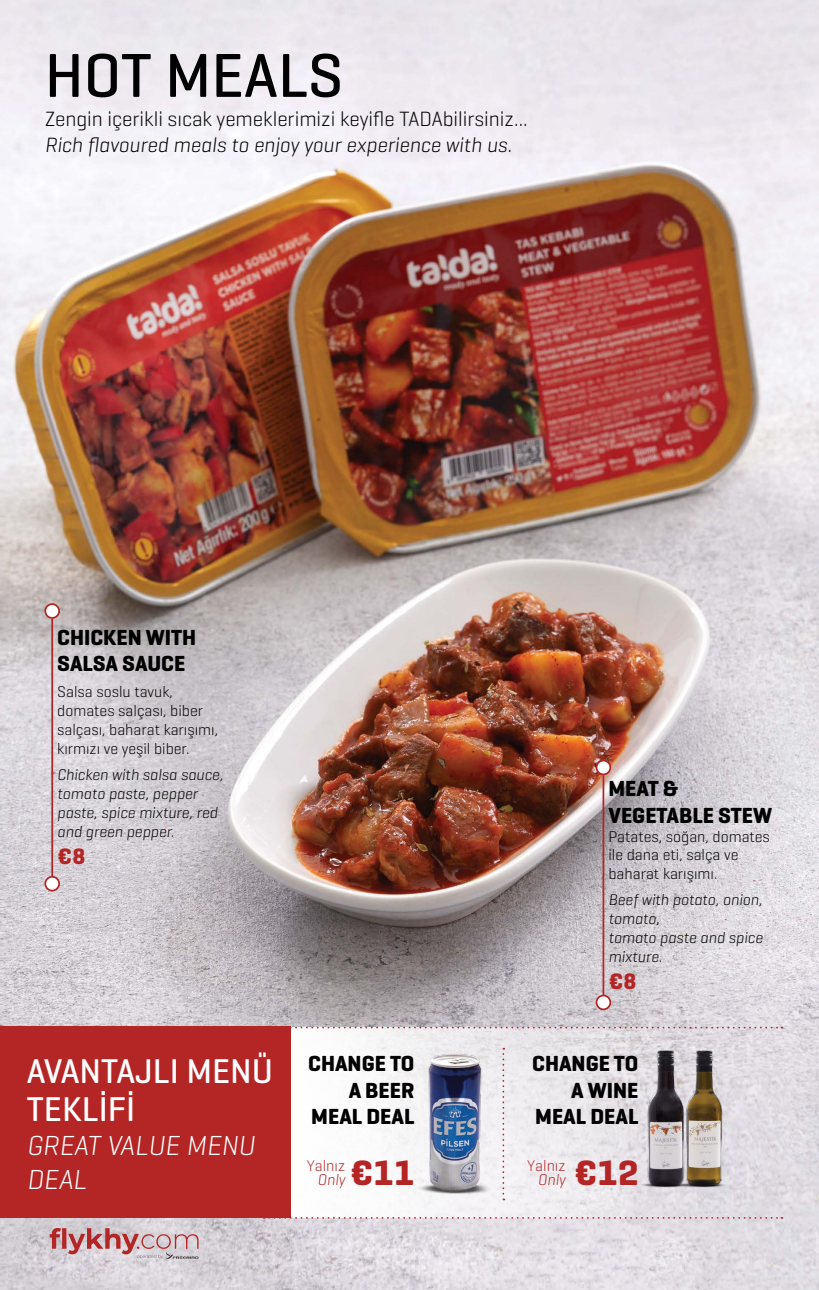
<style>
.page{position:relative;width:819px;height:1290px;background:#fff}
.page>*{position:absolute;margin:0;border:0;box-sizing:border-box;transform-origin:0 0}
.t1{font:500 63px "Geogrotesque";color:#000}
.t2{font:700 35.88px "Geogrotesque";color:#b32625}
.t3{font:500 35px/38.5px "Geogrotesque";color:#fff}
.t4{font:italic 300 28px/33.6px "Geogrotesque";color:#fff}
.t5{font:700 22.75px "Geogrotesque";color:#b32625}
.t6{font:700 22.22px/26.6px "Geogrotesque";color:#000}
.t7{font:300 21px "Geogrotesque";color:#000}
.t8{font:italic 300 21px "Geogrotesque";color:#000}
.t9{font:300 15.75px/18.9px "Geogrotesque";color:#000}
.t10{font:italic 300 15.75px/18.9px "Geogrotesque";color:#000}
.t11{font:300 15.75px "Geogrotesque";color:#b32625}
.t12{font:italic 300 15.75px "Geogrotesque";color:#b32625}
</style>
<div class="page">
<img style="left:0;top:0;width:819px;height:1290px">
<hr style="left:602px;top:775px;width:2px;height:223px;background:#b32625">
<div style="left:596px;top:760px;width:14px;height:14px;background:#fff;border-radius:50%"></div>
<div style="left:595px;top:760px;width:16px;height:15px;border:2px solid #b32625;border-radius:50%"></div>
<div style="left:596px;top:995px;width:14px;height:14px;background:#fff;border-radius:50%"></div>
<div style="left:595px;top:994px;width:16px;height:16px;border:2px solid #b32625;border-radius:50%"></div>
<hr style="left:51px;top:619px;width:2px;height:264px;background:#b32625">
<div style="left:45px;top:604px;width:14px;height:14px;background:#fff;border-radius:50%"></div>
<div style="left:44px;top:603px;width:16px;height:16px;border:2px solid #b32625;border-radius:50%"></div>
<div style="left:45px;top:877px;width:14px;height:13px;background:#fff;border-radius:50%"></div>
<div style="left:44px;top:876px;width:16px;height:15px;border:2px solid #b32625;border-radius:50%"></div>
<svg style="left:291px;top:1028px;width:491px;height:189px"></svg>
<img style="left:394px;top:1033px;width:96px;height:184px">
<img style="left:626px;top:1045px;width:110px;height:154px">
<svg style="left:502px;top:1048px;width:2px;height:152px"></svg>
<svg style="left:291px;top:1027px;width:491px;height:1px"></svg>
<svg style="left:264px;top:1217px;width:518px;height:2px"></svg>
<div style="left:0;top:1027px;width:291px;height:191px;background:#b32625"></div>
<svg style="left:50px;top:1228px;width:148px;height:31px;background:#cca8ac"></svg>
<h1 class="t1" style="left:45px;top:36px;width:300px">HOT MEALS</h1>
<h3 class="t7" style="left:45px;top:106px;width:484px">Zengin içerikli sıcak yemeklerimizi keyifle TADAbilirsiniz...</h3>
<h3 class="t8" style="left:45px;top:132px;width:468px">Rich flavoured meals to enjoy your experience with us.</h3>
<h3 class="t6" style="left:57px;top:624px;width:141px">CHICKEN WITH<br>SALSA SAUCE</h3>
<p class="t9" style="left:57px;top:682px;width:162px">Salsa soslu tavuk, domates salçası, biber salçası, baharat karışımı, kırmızı ve yeşil biber.</p>
<p class="t10" style="left:57px;top:765px;width:167px">Chicken with salsa sauce, tomato paste, pepper paste, spice mixture, red and green pepper.</p>
<h3 class="t5" style="left:57px;top:842px;width:30px">€8</h3>
<h3 class="t6" style="left:608px;top:775px;width:165px">MEAT &amp;<br>VEGETABLE STEW</h3>
<p class="t9" style="left:608px;top:826px;width:163px">Patates, soğan, domates ile dana eti, salça ve baharat karışımı.</p>
<p class="t10" style="left:608px;top:890px;width:156px">Beef with potato, onion, tomato,<br>tomato paste and spice mixture.</p>
<h3 class="t5" style="left:608px;top:967px;width:30px">€8</h3>
<h3 class="t3" style="left:27px;top:1051px;width:248px">AVANTAJLI MENÜ<br>TEKLİFİ</h3>
<h3 class="t4" style="left:27px;top:1127px;width:229px">GREAT VALUE MENU<br>DEAL</h3>
<h3 class="t6" style="left:308px;top:1050px;width:108px;text-align:right">CHANGE TO<br>A BEER<br>MEAL DEAL</h3>
<h3 class="t6" style="left:532px;top:1050px;width:108px;text-align:right">CHANGE TO<br>A WINE<br>MEAL DEAL</h3>
<h2 class="t2" style="left:350px;top:1150px;width:66px">€11</h2>
<h2 class="t2" style="left:573px;top:1150px;width:66px">€12</h2>
<p class="t11" style="left:307px;top:1155px;width:40px">Yalnız</p>
<p class="t11" style="left:527px;top:1155px;width:40px">Yalnız</p>
<p class="t12" style="left:317px;top:1170px;width:29px">Only</p>
<p class="t12" style="left:538px;top:1170px;width:29px">Only</p>
</div>
